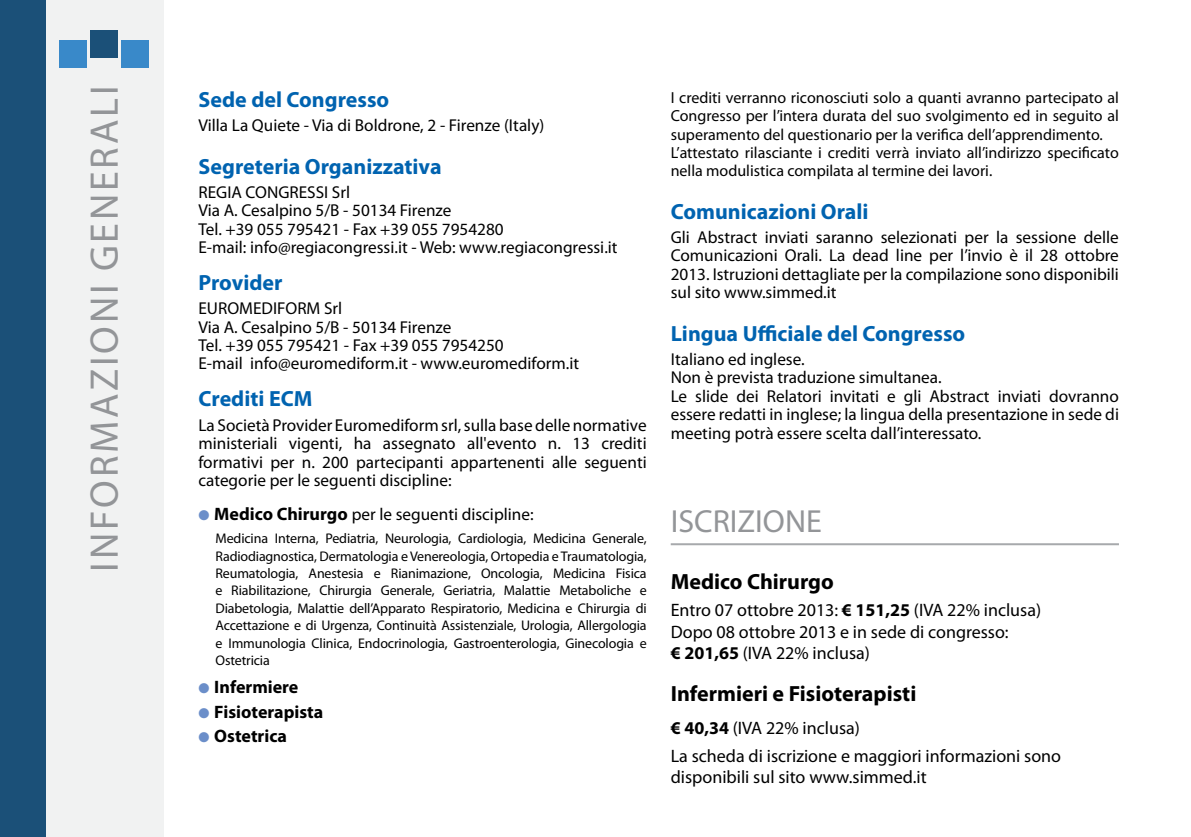
<style>
.page{position:relative;width:1191px;height:837px;background:#fff}
.page>*{position:absolute;margin:0;border:0;box-sizing:border-box;transform-origin:0 0}
.t1{font:40px "Myriad Pro";letter-spacing:.07em;color:#939598}
.t2{font:32px "Myriad Pro";color:#939598}
.t3{font:700 22px "Myriad Pro";color:#0063b0}
.t4{font:700 22px "Myriad Pro";color:#000}
.t5{font:18px/21.6px "Myriad Pro";color:#000}
.t6{font:700 18px "Myriad Pro";color:#000}
.t7{font:17.2px/18.4px "Myriad Pro";color:#000}
.t8{font:16px/18.4px "Myriad Pro";color:#000}
.t9{font:14px/17.4px "Myriad Pro";letter-spacing:-.01em;color:#000;text-align:justify}
.s1{color:#6b8ec9}
.s2{font-weight:700;font-size:18px}
.s3{font-weight:700}
</style>
<div class="page">
<hr style="left:670px;top:543px;width:449px;height:2px;background:#a7a9ac">
<div style="left:0;top:0;width:163px;height:836px;background:#f1f2f2"></div>
<div style="left:0;top:0;width:46px;height:836px;background:#1b5078"></div>
<div style="left:59px;top:40px;width:28px;height:27px;background:#3989c9"></div>
<div style="left:90px;top:30px;width:27px;height:27px;background:#1b5078"></div>
<div style="left:121px;top:40px;width:27px;height:27px;background:#3989c9"></div>
<h1 class="t1" style="left:89px;top:571px;width:487px;rotate:-90deg">INFoRMAZIoNI GENERALI</h1>
<p class="t3" style="left:198px;top:89px;width:192px">Sede del Congresso</p>
<p class="t7" style="left:198px;top:118px;width:347px">Villa La Quiete - Via di Boldrone, 2 - Firenze (Italy)</p>
<p class="t3" style="left:198px;top:155px;width:245px">Segreteria organizzativa</p>
<p class="t7" style="left:198px;top:184px;width:420px">REGIA CoNGRESSI Srl<br>Via A. Cesalpino 5/B - 50134 Firenze<br>Tel. +39 055 795421 - Fax +39 055 7954280<br>E-mail: info@regiacongressi.it - Web: www.regiacongressi.it</p>
<p class="t3" style="left:198px;top:271px;width:86px">Provider</p>
<p class="t7" style="left:198px;top:300px;width:382px">EURoMEDIFoRM Srl<br>Via A. Cesalpino 5/B - 50134 Firenze<br>Tel. +39 055 795421 - Fax +39 055 7954250<br>E-mail info@euromediform.it - www.euromediform.it</p>
<p class="t3" style="left:198px;top:388px;width:115px">Crediti ECM</p>
<p class="t7" style="left:198px;top:417px;width:450px;text-align:justify">La Società Provider Euromediform srl, sulla base delle normative ministeriali vigenti, ha assegnato all'evento n. 13 crediti formativi per n. 200 partecipanti appartenenti alle seguenti categorie per le seguenti discipline:</p>
<p class="t7" style="left:198px;top:506px;width:336px"><span class="s1">●</span> <span class="s2">Medico Chirurgo</span> per le seguenti discipline:</p>
<p class="t9" style="left:215px;top:530px;width:433px">Medicina Interna, Pediatria, Neurologia, Cardiologia, Medicina Generale, Radiodiagnostica, Dermatologia e Venereologia, ortopedia e Traumatologia, Reumatologia, Anestesia e Rianimazione, oncologia, Medicina Fisica e Riabilitazione, Chirurgia Generale, Geriatria, Malattie Metaboliche e Diabetologia, Malattie dell’Apparato Respiratorio, Medicina e Chirurgia di Accettazione e di Urgenza, Continuità Assistenziale, Urologia, Allergologia e Immunologia Clinica, Endocrinologia, Gastroenterologia, Ginecologia e ostetricia</p>
<p class="t6" style="left:198px;top:677px;width:101px"><span class="s1">●</span> Infermiere</p>
<p class="t6" style="left:198px;top:702px;width:126px"><span class="s1">●</span> Fisioterapista</p>
<p class="t6" style="left:198px;top:726px;width:90px"><span class="s1">●</span> ostetrica</p>
<p class="t8" style="left:670px;top:90px;width:450px">I crediti verranno riconosciuti solo a quanti avranno partecipato al Congresso per l’intera durata del suo svolgimento ed in seguito al superamento del questionario per la verifica dell’apprendimento.<br>L’attestato rilasciante i crediti verrà inviato all’indirizzo specificato nella modulistica compilata al termine dei lavori.</p>
<p class="t3" style="left:670px;top:200px;width:199px">Comunicazioni orali</p>
<p class="t7" style="left:670px;top:229px;width:450px;text-align:justify">Gli Abstract inviati saranno selezionati per la sessione delle Comunicazioni orali. La dead line per l’invio è il 28 ottobre 2013. Istruzioni dettagliate per la compilazione sono disponibili sul sito www.simmed.it</p>
<p class="t3" style="left:670px;top:322px;width:296px">Lingua ufficiale del Congresso</p>
<p class="t7" style="left:670px;top:351px;width:450px">Italiano ed inglese.<br>Non è prevista traduzione simultanea.<br>Le slide dei Relatori invitati e gli Abstract inviati dovranno essere redatti in inglese; la lingua della presentazione in sede di meeting potrà essere scelta dall’interessato.</p>
<h2 class="t2" style="left:670px;top:508px;width:153px">ISCRIZIoNE</h2>
<p class="t4" style="left:670px;top:570px;width:165px">Medico Chirurgo</p>
<p class="t5" style="left:670px;top:600px;width:372px">Entro 07 ottobre 2013: <span class="s3">€ 151,25</span> (IVA 22% inclusa)<br>Dopo 08 ottobre 2013 e in sede di congresso:<br><span class="s3">€ 201,65</span> (IVA 22% inclusa)</p>
<p class="t4" style="left:670px;top:682px;width:247px">Infermieri e Fisioterapisti</p>
<p class="t5" style="left:670px;top:715px;width:392px;line-height:27.2px"><span class="s3">€ 40,34</span> (IVA 22% inclusa)<br>La scheda di iscrizione e maggiori informazioni sono</p>
<p class="t5" style="left:670px;top:767px;width:257px">disponibili sul sito www.simmed.it</p>
</div>
